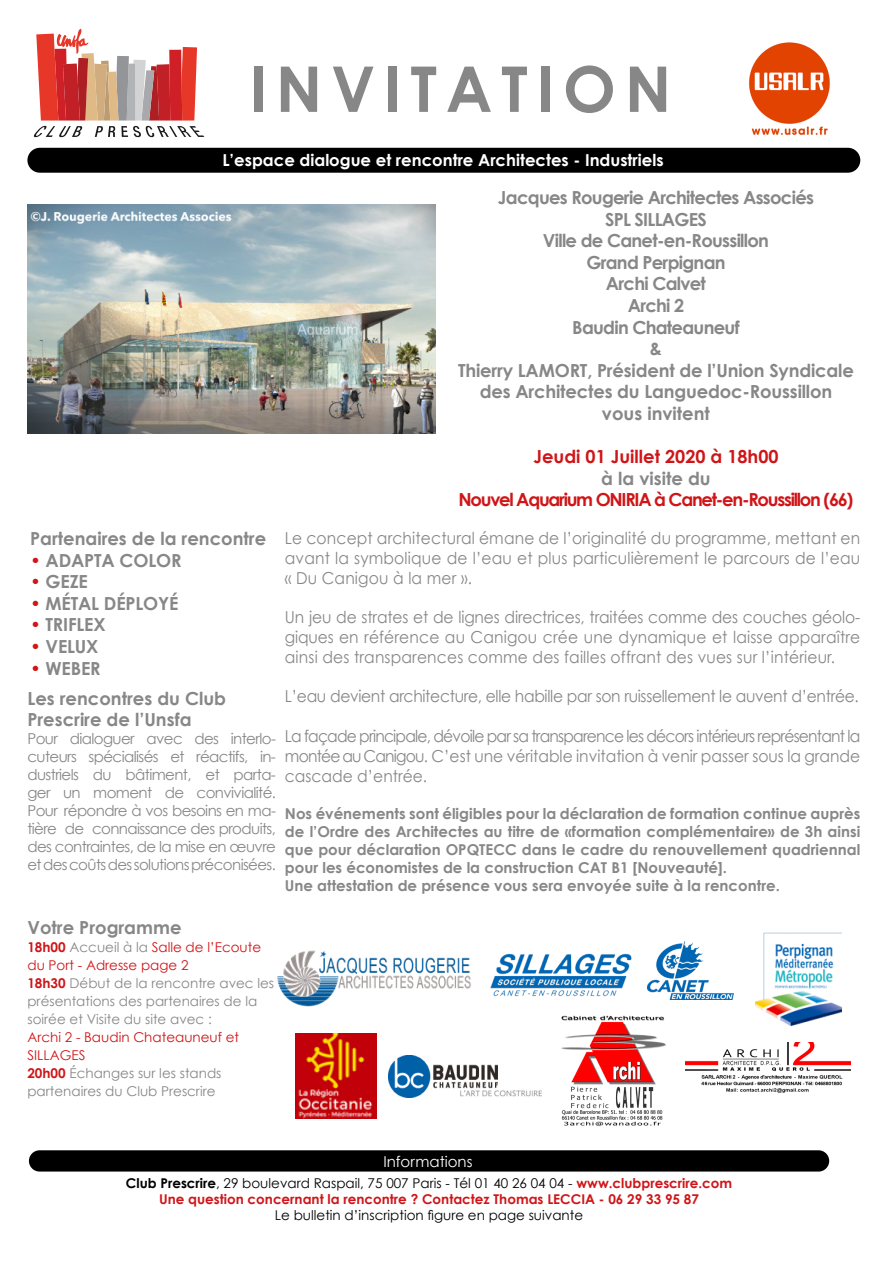
<style>
.page{position:relative;width:893px;height:1263px;background:#fff}
.page>*{position:absolute;margin:0;border:0;box-sizing:border-box;transform-origin:0 0}
.t1{font:700 63px "Century Gothic";letter-spacing:.14em;color:#878787}
.t2{font:700 18px/21.6px "Century Gothic";letter-spacing:-.04em;color:#878787;text-align:center}
.t3{font:700 18px/21.6px "Century Gothic";letter-spacing:-.01em;color:#878787}
.t4{font:700 18px "Century Gothic";letter-spacing:-.07em;color:#d01518}
.t5{font:700 18px "Century Gothic";color:#d01518}
.t6{font:16.5px/19.8px "Century Gothic";color:#878787;text-align:justify;scale:.94 1}
.t7{font:16.5px "Century Gothic";letter-spacing:-.02em;color:#878787;scale:.94 1}
.t8{font:700 16.5px "Century Gothic";color:#fff}
.t9{font:700 15px/18px "Century Gothic";color:#878787}
.t10{font:15px/18px "Century Gothic";letter-spacing:-.04em;color:#878787;text-align:justify}
.t11{font:15px "Century Gothic";color:#fff}
.t12{font:13.5px/18px "Century Gothic";color:#878787}
.t13{font:700 13.5px/16.2px "Century Gothic";color:#d01518;text-align:center}
.t14{font:13.5px "Century Gothic";color:#000}
.s1{font-weight:400;color:#d01518}
.s2{font-weight:700;color:#d01518}
.s3{color:#d01518}
.s4{color:#000}
.s5{font-weight:400;color:#000}
</style>
<div class="page">
<div style="left:27px;top:148px;width:833px;height:25px;background:#000;border-radius:12px"></div>
<svg style="left:34px;top:29px;width:170px;height:108px"></svg>
<div style="left:29px;top:1150px;width:800px;height:21px;background:#000;border-radius:11px"></div>
<img style="left:686px;top:1043px;width:164px;height:50px">
<img style="left:561px;top:1015px;width:105px;height:111px">
<img style="left:749px;top:42px;width:81px;height:93px">
<img style="left:490px;top:953px;width:142px;height:44px">
<img style="left:277px;top:950px;width:194px;height:57px">
<img style="left:388px;top:1055px;width:153px;height:42px">
<img style="left:648px;top:941px;width:85px;height:59px">
<img style="left:755px;top:932px;width:87px;height:94px">
<img style="left:296px;top:1033px;width:81px;height:85px">
<img style="left:27px;top:204px;width:409px;height:230px">
<h1 class="t1" style="left:249px;top:49px;width:424px">INVITATION</h1>
<p class="t8" style="left:222px;top:150px;width:443px">L’espace dialogue et rencontre Architectes - Industriels</p>
<p class="t3" style="left:30px;top:527px;width:238px">Partenaires de la rencontre</p>
<p class="t3" style="left:30px;top:549px;width:153px"><span class="s1">•</span> ADAPTA COLOR</p>
<p class="t3" style="left:30px;top:570px;width:59px"><span class="s1">•</span> GEZE</p>
<p class="t3" style="left:30px;top:592px;width:150px"><span class="s1">•</span> MÉTAL DÉPLOYÉ</p>
<p class="t3" style="left:30px;top:614px;width:77px"><span class="s1">•</span> TRIFLEX</p>
<p class="t3" style="left:30px;top:635px;width:70px"><span class="s1">•</span> VELUX</p>
<p class="t3" style="left:30px;top:657px;width:72px"><span class="s1">•</span> WEBER</p>
<p class="t3" style="left:27px;top:687px;width:200px">Les rencontres du Club<br>Prescrire de l’Unsfa</p>
<p class="t10" style="left:27px;top:729px;width:250px">Pour dialoguer avec des interlo&shy;cuteurs spécialisés et réactifs, in&shy;dustriels du bâtiment, et parta&shy;ger un moment de convivialité.<br>Pour répondre à vos besoins en ma&shy;tière de connaissance des produits, des contraintes, de la mise en œuvre et des coûts des solutions préconisées.</p>
<p class="t2" style="left:458px;top:186px;width:397px">Jacques Rougerie Architectes Associés<br>SPL SILLAGES<br>Ville de Canet-en-Roussillon<br>Grand Perpignan<br>Archi Calvet<br>Archi 2<br>Baudin Chateauneuf<br>&amp;<br>Thierry LAMORT, Président de l’Union Syndicale des Architectes du Languedoc-Roussillon vous invitent</p>
<p class="t5" style="left:533px;top:445px;width:247px">Jeudi 01 Juillet 2020 à 18h00</p>
<p class="t3" style="left:601px;top:467px;width:111px">à la visite du</p>
<p class="t4" style="left:458px;top:489px;width:396px">Nouvel Aquarium ONIRIA à Canet-en-Roussillon (66)</p>
<p class="t6" style="left:285px;top:528px;width:614px">Le concept architectural émane de l’originalité du programme, mettant en avant la symbolique de l’eau et plus particulièrement le parcours de l’eau « Du Canigou à la mer ».</p>
<p class="t6" style="left:285px;top:607px;width:614px">Un jeu de strates et de lignes directrices, traitées comme des couches géolo&shy;giques en référence au Canigou crée une dynamique et laisse apparaître ainsi des transparences comme des failles offrant des vues sur l’intérieur.</p>
<p class="t7" style="left:285px;top:686px;width:612px">L’eau devient architecture, elle habille par son ruissellement le auvent d’entrée.</p>
<p class="t6" style="left:285px;top:726px;width:614px">La façade principale, dévoile par sa transparence les décors intérieurs représentant la montée au Canigou. C’est une véritable invitation à venir passer sous la grande cascade d’entrée.</p>
<p class="t9" style="left:285px;top:804px;width:577px">Nos événements sont éligibles pour la déclaration de formation continue auprès de l’Ordre des Architectes au titre de «formation complémentaire» de 3h ainsi que pour déclaration OPQTECC dans le cadre du renouvellement quadriennal pour les économistes de la construction CAT B1 [Nouveauté].<br>Une attestation de présence vous sera envoyée suite à la rencontre.</p>
<p class="t3" style="left:27px;top:916px;width:156px">Votre Programme</p>
<p class="t12" style="left:27px;top:938px;width:248px"><span class="s2">18h00</span> Accueil à la <span class="s3">Salle de l’Ecoute du Port - Adresse page 2<br></span><span class="s2">18h30</span> Début de la rencontre avec les présentations des partenaires de la soirée et Visite du site avec :</p>
<p class="t12" style="left:27px;top:1028px;width:213px"><span class="s3">Archi 2 - Baudin Chateauneuf et<br>SILLAGES<br></span><span class="s2">20h00</span> Échanges sur les stands partenaires du Club Prescrire</p>
<p class="t11" style="left:383px;top:1152px;width:91px">Informations</p>
<p class="t13" style="left:126px;top:1175px;width:608px"><span class="s4">Club Prescrire</span><span class="s5">, 29 boulevard Raspail, 75 007 Paris - Tél 01 40 26 04 04 -</span> www.clubprescrire.com<br>Une question concernant la rencontre ? Contactez Thomas LECCIA - 06 29 33 95 87</p>
<p class="t14" style="left:275px;top:1207px;width:310px">Le bulletin d’inscription figure en page suivante</p>
</div>
